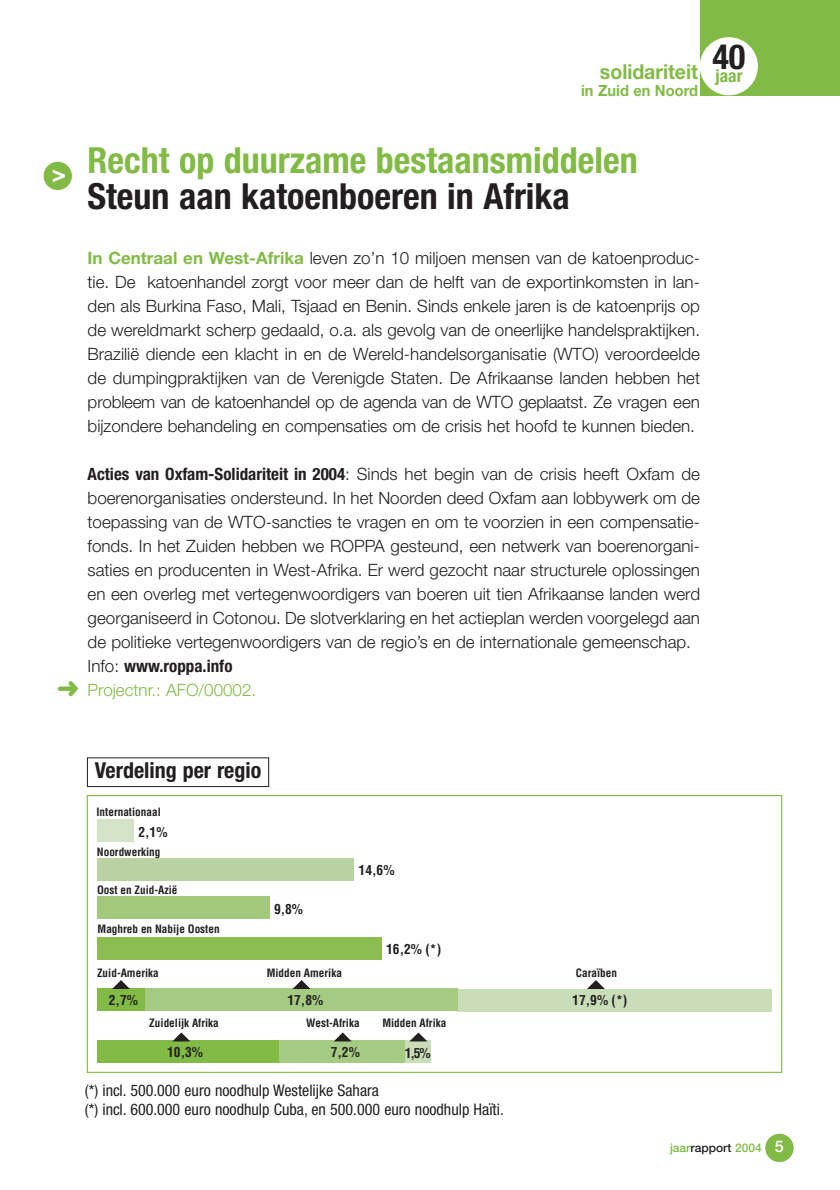
<style>
.page{position:relative;width:840px;height:1190px;background:#fff}
.page>*{position:absolute;margin:0;border:0;box-sizing:border-box;transform-origin:0 0}
.t1{font:700 condensed 36px "Helvetica Neue";color:#81bb45}
.t2{font:700 condensed 36px "Helvetica Neue";color:#231f20}
.t3{font:700 condensed 24px "Helvetica Neue";color:#fff}
.t4{font:700 condensed 22px "Helvetica Neue";color:#231f20}
.t5{font:700 20.6px "Helvetica Neue";color:#81bb45;scale:.95 1}
.t6{font:700 condensed 17.6px "Helvetica Neue";color:#81bb45}
.t7{font:300 17px/24px "Helvetica Neue";color:#231f20;text-align:justify}
.t8{font:300 17px "Helvetica Neue";color:#81bb45}
.t9{font:700 condensed 17px "Helvetica Neue";color:#231f20}
.t10{font:condensed 16px/19.2px "Helvetica Neue";color:#231f20}
.t11{font:700 15.4px "Helvetica Neue";color:#81bb45;scale:.95 1}
.t12{font:700 condensed 13.4px "Helvetica";color:#231f20}
.t13{font:500 12px "Helvetica Neue";color:#81bb45}
.t14{font:700 condensed 11.2px "Helvetica";color:#231f20}
.s1{font-weight:700;color:#81bb45}
.s2{font-weight:700;font-stretch:condensed}
.s3{font-weight:300;font-stretch:normal}
.s4{color:#231f20}
.s5{font-size:16px;color:#fff}
</style>
<div class="page">
<div style="left:87px;top:757px;width:182px;height:30px;border:1px solid #231f20"></div>
<div style="left:765px;top:1134px;width:29px;height:28px;background:#81bb45;border-radius:50%"></div>
<div style="left:44px;top:162px;width:28px;height:28px;background:#81bb45;border-radius:50%"></div>
<div style="left:700px;top:0;width:140px;height:96px;background:#81bb45"></div>
<div style="left:700px;top:37px;width:58px;height:58px;background:#fff;border-radius:50%"></div>
<div style="left:405px;top:1041px;width:26px;height:22px;background:#caddb9"></div>
<div style="left:278px;top:1041px;width:127px;height:22px;background:#a5ca82"></div>
<div style="left:97px;top:1041px;width:182px;height:22px;background:#81bb45"></div>
<div style="left:457px;top:989px;width:314px;height:22px;background:#caddb9"></div>
<div style="left:144px;top:989px;width:313px;height:22px;background:#a5ca82"></div>
<div style="left:97px;top:989px;width:48px;height:22px;background:#81bb45"></div>
<div style="left:97px;top:937px;width:285px;height:22px;background:#8bbd50"></div>
<div style="left:97px;top:897px;width:173px;height:22px;background:#a2c97c"></div>
<div style="left:97px;top:859px;width:257px;height:22px;background:#bad2a1"></div>
<div style="left:97px;top:820px;width:37px;height:22px;background:#d4e2c7"></div>
<div style="left:87px;top:795px;width:695px;height:278px;border:1px solid #81bb45"></div>
<svg style="left:112px;top:980px;width:18px;height:9px"></svg>
<svg style="left:172px;top:1032px;width:18px;height:9px"></svg>
<svg style="left:334px;top:1032px;width:18px;height:9px"></svg>
<svg style="left:409px;top:1032px;width:18px;height:9px"></svg>
<svg style="left:293px;top:980px;width:18px;height:9px"></svg>
<svg style="left:587px;top:980px;width:18px;height:9px"></svg>
<p class="t5" style="left:600px;top:64px;width:105px">solidariteit</p>
<p class="t11" style="left:581px;top:85px;width:124px">in Zuid en Noord</p>
<p class="t6" style="left:712px;top:70px;width:35px"><sup>40</sup>jaar</p>
<h2 class="t3" style="left:52px;top:164px;width:16px">&gt;</h2>
<h1 class="t1" style="left:88px;top:147px;width:552px">Recht op duurzame bestaansmiddelen</h1>
<h1 class="t2" style="left:88px;top:183px;width:484px">Steun aan katoenboeren in Afrika</h1>
<p class="t7" style="left:88px;top:248px;width:614px"><span class="s1">In Centraal en West-Afrika</span> leven zo’n 10 miljoen mensen van de katoenproduc&shy;tie. De katoenhandel zorgt voor meer dan de helft van de exportinkomsten in lan&shy;den als Burkina Faso, Mali, Tsjaad en Benin. Sinds enkele jaren is de katoenprijs op de wereldmarkt scherp gedaald, o.a. als gevolg van de oneerlijke handelspraktijken.<br>Brazilië diende een klacht in en de Wereld-handelsorganisatie (WTO) veroordeelde de dumpingpraktijken van de Verenigde Staten. De Afrikaanse landen hebben het probleem van de katoenhandel op de agenda van de WTO geplaatst. Ze vragen een bijzondere behandeling en compensaties om de crisis het hoofd te kunnen bieden.</p>
<p class="t7" style="left:88px;top:464px;width:614px"><span class="s2">Acties van Oxfam-Solidariteit in 2004</span>: Sinds het begin van de crisis heeft Oxfam de</p>
<p class="t7" style="left:88px;top:488px;width:614px">boerenorganisaties ondersteund. In het Noorden deed Oxfam aan lobbywerk om de</p>
<p class="t7" style="left:88px;top:512px;width:614px">toepassing van de WTO-sancties te vragen en om te voorzien in een compensatie-</p>
<p class="t7" style="left:88px;top:536px;width:614px">fonds. In het Zuiden hebben we ROPPA gesteund, een netwerk van boerenorgani-</p>
<p class="t7" style="left:88px;top:560px;width:614px">saties en producenten in West-Afrika. Er werd gezocht naar structurele oplossingen</p>
<p class="t7" style="left:88px;top:584px;width:614px">en een overleg met vertegenwoordigers van boeren uit tien Afrikaanse landen werd</p>
<p class="t7" style="left:88px;top:608px;width:614px">georganiseerd in Cotonou. De slotverklaring en het actieplan werden voorgelegd aan</p>
<p class="t7" style="left:88px;top:632px;width:605px">de politieke vertegenwoordigers van de regio’s en de internationale gemeenschap.</p>
<p class="t9" style="left:88px;top:660px;width:146px"><span class="s3">Info:</span> www.roppa.info</p>
<p class="t8" style="left:57px;top:684px;width:201px">➜ Projectnr.: AFO/00002.</p>
<p class="t4" style="left:95px;top:762px;width:168px">Verdeling per regio</p>
<p class="t14" style="left:97px;top:807px;width:66px">Internationaal</p>
<p class="t12" style="left:138px;top:826px;width:31px">2,1%</p>
<p class="t14" style="left:97px;top:848px;width:65px">Noordwerking</p>
<p class="t14" style="left:97px;top:886px;width:82px">Oost en Zuid-Azië</p>
<p class="t14" style="left:98px;top:925px;width:124px">Maghreb en Nabije Oosten</p>
<p class="t14" style="left:97px;top:969px;width:63px">Zuid-Amerika</p>
<p class="t12" style="left:274px;top:904px;width:31px">9,8%</p>
<p class="t14" style="left:267px;top:969px;width:77px">Midden Amerika</p>
<p class="t12" style="left:109px;top:995px;width:31px">2,7%</p>
<p class="t12" style="left:287px;top:995px;width:37px">17,8%</p>
<p class="t12" style="left:359px;top:865px;width:37px">14,6%</p>
<p class="t12" style="left:386px;top:944px;width:57px">16,2% (*)</p>
<p class="t14" style="left:149px;top:1018px;width:71px">Zuidelijk Afrika</p>
<p class="t12" style="left:167px;top:1047px;width:37px">10,3%</p>
<p class="t14" style="left:306px;top:1018px;width:55px">West-Afrika</p>
<p class="t12" style="left:331px;top:1047px;width:31px">7,2%</p>
<p class="t14" style="left:382px;top:1018px;width:65px">Midden Afrika</p>
<p class="t12" style="left:405px;top:1048px;width:27px">1,5%</p>
<p class="t10" style="left:85px;top:1082px;width:420px">(*) incl. 500.000 euro noodhulp Westelijke Sahara<br>(*) incl. 600.000 euro noodhulp Cuba, en 500.000 euro noodhulp Haïti.</p>
<p class="t14" style="left:576px;top:969px;width:43px">Caraïben</p>
<p class="t12" style="left:572px;top:995px;width:57px">17,9% (*)</p>
<p class="t13" style="left:670px;top:1143px;width:115px">jaar<span class="s4">rapport</span> 2004 <span class="s5">5</span></p>
</div>
